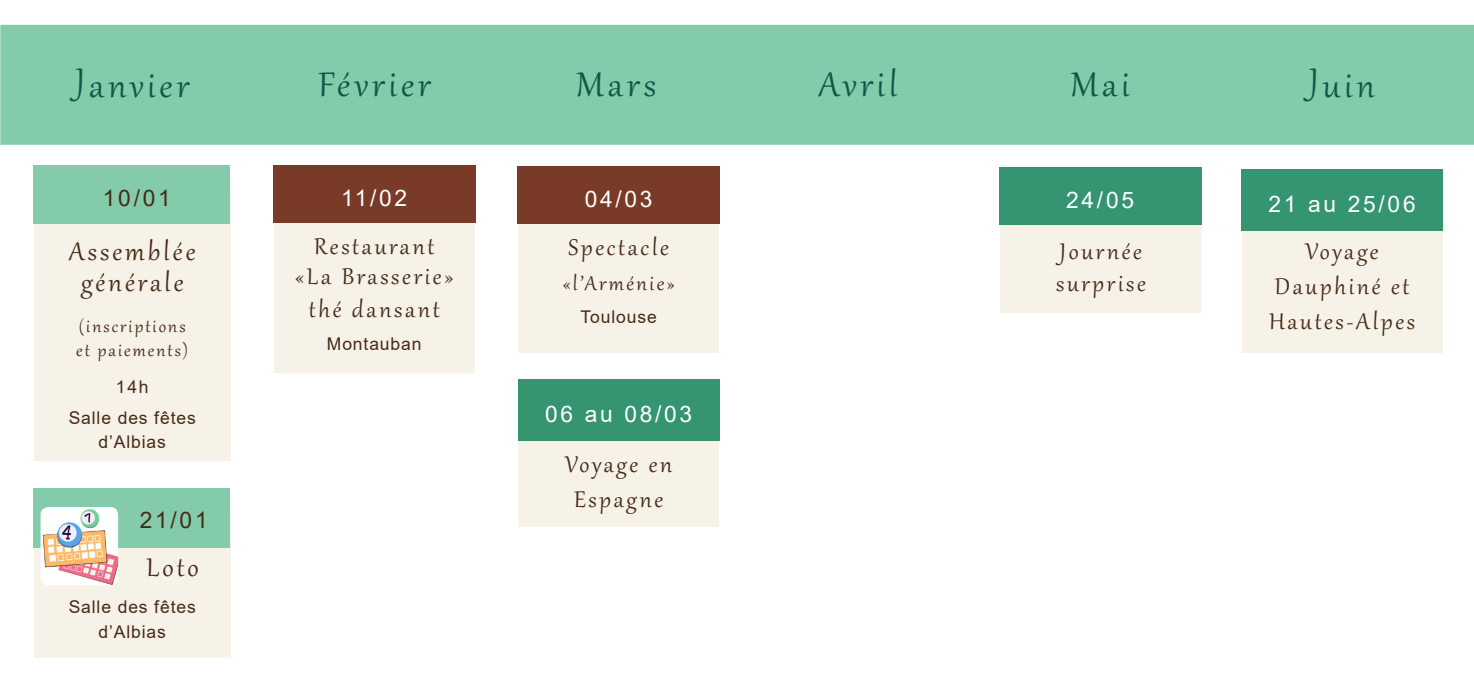
<style>
.page{position:relative;width:1474px;height:695px;background:#fff}
.page>*{position:absolute;margin:0;border:0;box-sizing:border-box;transform-origin:0 0}
.t1{font:42px "Gabriola";letter-spacing:.1em;color:#135647}
.t2{font:31.5px/31.5px "Gabriola";letter-spacing:.1em;color:#472a16;text-align:center}
.t3{font:28px/35px "Gabriola";letter-spacing:.1em;color:#472a16}
.t4{font:24.5px "Gabriola";letter-spacing:.1em;color:#472a16}
.t5{font:22.75px "Arial";letter-spacing:.12em;color:#fff}
.t6{font:22.75px "Arial";letter-spacing:.12em;color:#472a16}
.t7{font:21px "Gabriola";letter-spacing:.1em;color:#472a16}
.t8{font:17.5px "Arial";letter-spacing:.05em;color:#472a16}
</style>
<div class="page">
<div style="left:2px;top:27px;width:1470px;height:116px;background:#83cbaa"></div>
<div style="left:0;top:25px;width:1473px;height:120px;border:4px solid #83cbaa"></div>
<div style="left:999px;top:168px;width:201px;height:145px;background:#f6f2e8"></div>
<div style="left:998px;top:167px;width:203px;height:58px;background:#349570"></div>
<div style="left:34px;top:507px;width:197px;height:151px;background:#f6f2e8"></div>
<div style="left:33px;top:488px;width:197px;height:60px;background:#83cbaa"></div>
<img style="left:41px;top:507px;width:77px;height:78px">
<div style="left:34px;top:190px;width:197px;height:270px;background:#f6f2e8"></div>
<div style="left:33px;top:165px;width:197px;height:58px;background:#83cbaa"></div>
<div style="left:518px;top:167px;width:201px;height:186px;background:#f6f2e8"></div>
<div style="left:517px;top:166px;width:203px;height:58px;background:#793a27"></div>
<div style="left:1242px;top:171px;width:199px;height:182px;background:#f6f2e8"></div>
<div style="left:1241px;top:170px;width:201px;height:61px;background:#349570"></div>
<div style="left:518px;top:381px;width:200px;height:145px;background:#f6f2e8"></div>
<div style="left:518px;top:380px;width:201px;height:61px;background:#349570"></div>
<div style="left:274px;top:166px;width:200px;height:206px;background:#f6f2e8"></div>
<div style="left:273px;top:165px;width:202px;height:58px;background:#793a27"></div>
<p class="t1" style="left:76px;top:58px;width:115px">Janvier</p>
<p class="t1" style="left:318px;top:57px;width:114px">Février</p>
<p class="t1" style="left:576px;top:57px;width:81px">Mars</p>
<p class="t1" style="left:819px;top:57px;width:80px">Avril</p>
<p class="t1" style="left:1070px;top:57px;width:60px">Mai</p>
<p class="t1" style="left:1309px;top:58px;width:67px">Juin</p>
<p class="t6" style="left:103px;top:182px;width:69px">10/01</p>
<p class="t5" style="left:584px;top:183px;width:69px">04/03</p>
<p class="t3" style="left:568px;top:228px;width:102px">Spectacle</p>
<p class="t4" style="left:562px;top:267px;width:113px">«l’Arménie»</p>
<p class="t8" style="left:580px;top:305px;width:78px">Toulouse</p>
<p class="t5" style="left:341px;top:182px;width:68px">11/02</p>
<p class="t3" style="left:314px;top:226px;width:122px">Restaurant</p>
<p class="t3" style="left:295px;top:256px;width:160px">«La Brasserie»</p>
<p class="t3" style="left:309px;top:289px;width:132px">thé dansant</p>
<p class="t8" style="left:327px;top:332px;width:96px">Montauban</p>
<p class="t2" style="left:69px;top:233px;width:128px">Assemblée générale</p>
<p class="t7" style="left:79px;top:312px;width:108px">(inscriptions</p>
<p class="t7" style="left:76px;top:336px;width:113px">et paiements)</p>
<p class="t8" style="left:116px;top:374px;width:34px">14h</p>
<p class="t8" style="left:69px;top:405px;width:129px">Salle des fêtes</p>
<p class="t8" style="left:98px;top:430px;width:69px">d’Albias</p>
<p class="t6" style="left:140px;top:504px;width:69px">21/01</p>
<p class="t2" style="left:146px;top:549px;width:54px">Loto</p>
<p class="t8" style="left:69px;top:595px;width:129px">Salle des fêtes</p>
<p class="t8" style="left:98px;top:619px;width:69px">d’Albias</p>
<p class="t5" style="left:545px;top:398px;width:149px">06 au 08/03</p>
<p class="t3" style="left:565px;top:445px;width:108px;text-align:center">Voyage en<br>Espagne</p>
<p class="t5" style="left:1066px;top:184px;width:69px">24/05</p>
<p class="t3" style="left:1059px;top:232px;width:83px">Journée</p>
<p class="t3" style="left:1056px;top:263px;width:91px">surprise</p>
<p class="t5" style="left:1268px;top:188px;width:149px">21 au 25/06</p>
<p class="t3" style="left:1305px;top:232px;width:74px">Voyage</p>
<p class="t3" style="left:1269px;top:267px;width:147px">Dauphiné et<br>Hautes-Alpes</p>
</div>
